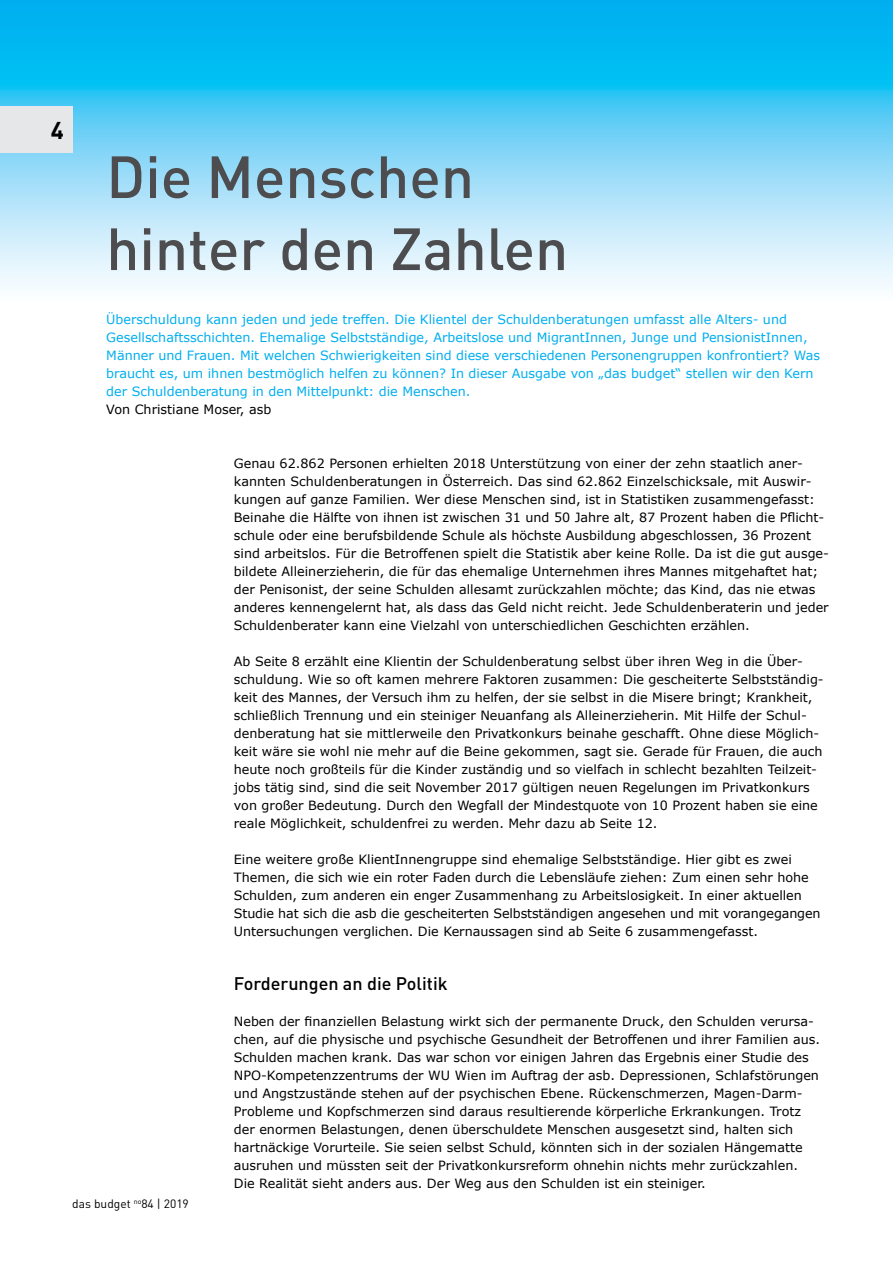
<style>
.page{position:relative;width:893px;height:1263px;background:#fff}
.page>*{position:absolute;margin:0;border:0;box-sizing:border-box;transform-origin:0 0}
.t1{font:500 58.5px/72px "DINOT";color:#4d4d4f}
.t2{font:700 24px "DINOT";color:#000}
.t3{font:500 18px "DINOT";color:#000}
.t4{font:12.75px/18px "Verdana";color:#000}
.t5{font:12.75px/18px "Verdana";color:#00aeef}
.t6{font:12px "DINOT";color:#000}
</style>
<div class="page">
<svg style="left:0;top:0;width:893px;height:289px;background:#6fd3f6"></svg>
<div style="left:0;top:106px;width:72px;height:47px;background:#e6e7e8"></div>
<h2 class="t2" style="left:51px;top:114px;width:15px">4</h2>
<h1 class="t1" style="left:106px;top:138px;width:463px">Die Menschen hinter den Zahlen</h1>
<p class="t5" style="left:106px;top:310px;width:715px">Überschuldung kann jeden und jede treffen. Die Klientel der Schuldenberatungen umfasst alle Alters- und Gesellschaftsschichten. Ehemalige Selbstständige, Arbeitslose und MigrantInnen, Junge und PensionistInnen, Männer und Frauen. Mit welchen Schwierigkeiten sind diese verschiedenen Personengruppen konfrontiert? Was braucht es, um ihnen bestmöglich helfen zu können? In dieser Ausgabe von „das budget“ stellen wir den Kern der Schuldenberatung in den Mittelpunkt: die Menschen.</p>
<p class="t4" style="left:106px;top:400px;width:166px">Von Christiane Moser, asb</p>
<p class="t6" style="left:72px;top:1196px;width:118px">das budget <sup>no</sup>84 | 2019</p>
<p class="t4" style="left:234px;top:454px;width:597px">Genau 62.862 Personen erhielten 2018 Unterstützung von einer der zehn staatlich aner&shy;kannten Schuldenberatungen in Österreich. Das sind 62.862 Einzelschicksale, mit Auswir&shy;kungen auf ganze Familien. Wer diese Menschen sind, ist in Statistiken zusammengefasst:<br>Beinahe die Hälfte von ihnen ist zwischen 31 und 50 Jahre alt, 87 Prozent haben die Pflicht&shy;schule oder eine berufsbildende Schule als höchste Ausbildung abgeschlossen, 36 Prozent sind arbeitslos. Für die Betroffenen spielt die Statistik aber keine Rolle. Da ist die gut ausge&shy;bildete Alleinerzieherin, die für das ehemalige Unternehmen ihres Mannes mitgehaftet hat; der Penisonist, der seine Schulden allesamt zurückzahlen möchte; das Kind, das nie etwas anderes kennengelernt hat, als dass das Geld nicht reicht. Jede Schuldenberaterin und jeder Schuldenberater kann eine Vielzahl von unterschiedlichen Geschichten erzählen.</p>
<p class="t4" style="left:234px;top:652px;width:591px">Ab Seite 8 erzählt eine Klientin der Schuldenberatung selbst über ihren Weg in die Über&shy;schuldung. Wie so oft kamen mehrere Faktoren zusammen: Die gescheiterte Selbstständig&shy;keit des Mannes, der Versuch ihm zu helfen, der sie selbst in die Misere bringt; Krankheit, schließlich Trennung und ein steiniger Neuanfang als Alleinerzieherin. Mit Hilfe der Schul&shy;denberatung hat sie mittlerweile den Privatkonkurs beinahe geschafft. Ohne diese Möglich&shy;keit wäre sie wohl nie mehr auf die Beine gekommen, sagt sie. Gerade für Frauen, die auch heute noch großteils für die Kinder zuständig und so vielfach in schlecht bezahlten Teilzeit&shy;jobs tätig sind, sind die seit November 2017 gültigen neuen Regelungen im Privatkonkurs von großer Bedeutung. Durch den Wegfall der Mindestquote von 10 Prozent haben sie eine reale Möglichkeit, schuldenfrei zu werden. Mehr dazu ab Seite 12.</p>
<p class="t4" style="left:234px;top:850px;width:588px">Eine weitere große KlientInnengruppe sind ehemalige Selbstständige. Hier gibt es zwei Themen, die sich wie ein roter Faden durch die Lebensläufe ziehen: Zum einen sehr hohe Schulden, zum anderen ein enger Zusammenhang zu Arbeitslosigkeit. In einer aktuellen Studie hat sich die asb die gescheiterten Selbstständigen angesehen und mit vorangegangen Untersuchungen verglichen. Die Kernaussagen sind ab Seite 6 zusammengefasst.</p>
<h3 class="t3" style="left:234px;top:971px;width:215px">Forderungen an die Politik</h3>
<p class="t4" style="left:234px;top:1012px;width:588px">Neben der finanziellen Belastung wirkt sich der permanente Druck, den Schulden verursa&shy;chen, auf die physische und psychische Gesundheit der Betroffenen und ihrer Familien aus.<br>Schulden machen krank. Das war schon vor einigen Jahren das Ergebnis einer Studie des NPO-Kompetenzzentrums der WU Wien im Auftrag der asb. Depressionen, Schlafstörungen und Angstzustände stehen auf der psychischen Ebene. Rückenschmerzen, Magen-Darm-Probleme und Kopfschmerzen sind daraus resultierende körperliche Erkrankungen. Trotz der enormen Belastungen, denen überschuldete Menschen ausgesetzt sind, halten sich hartnäckige Vorurteile. Sie seien selbst Schuld, könnten sich in der sozialen Hängematte ausruhen und müssten seit der Privatkonkursreform ohnehin nichts mehr zurückzahlen.<br>Die Realität sieht anders aus. Der Weg aus den Schulden ist ein steiniger.</p>
</div>
